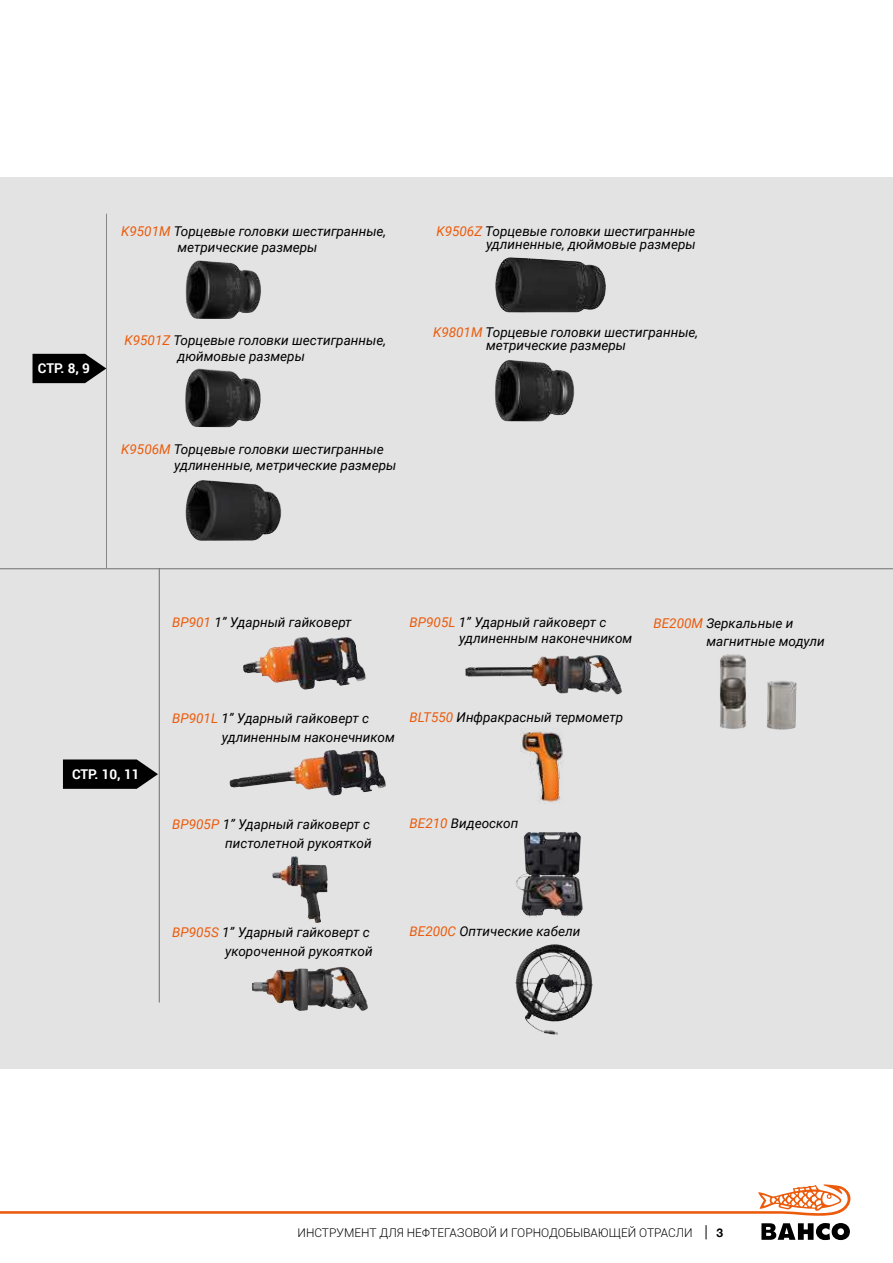
<style>
.page{position:relative;width:893px;height:1263px;background:#fff}
.page>*{position:absolute;margin:0;border:0;box-sizing:border-box;transform-origin:0 0}
.t1{font:italic 13.5px/16.2px "Roboto";color:#000}
.t2{font:700 13.5px "Roboto";color:#fff}
.t3{font:300 12px "Roboto";color:#000}
.t4{font:700 12px "Helvetica Neue";color:#000}
.s1{color:#eb5b0b}
</style>
<div class="page">
<div style="left:0;top:177px;width:893px;height:892px;background:#e4e3e3"></div>
<hr style="left:0;top:568px;width:893px;height:1px;background:#706f6f">
<hr style="left:106px;top:214px;width:1px;height:354px;background:#878786">
<hr style="left:159px;top:568px;width:1px;height:434px;background:#706f6f">
<img style="left:185px;top:260px;width:76px;height:59px">
<img style="left:185px;top:369px;width:76px;height:59px">
<img style="left:185px;top:480px;width:97px;height:61px">
<img style="left:495px;top:360px;width:80px;height:62px">
<img style="left:495px;top:257px;width:111px;height:56px">
<img style="left:515px;top:832px;width:68px;height:86px">
<img style="left:515px;top:944px;width:78px;height:91px">
<img style="left:720px;top:654px;width:77px;height:76px">
<img style="left:243px;top:637px;width:123px;height:53px">
<img style="left:229px;top:750px;width:157px;height:46px">
<img style="left:272px;top:856px;width:56px;height:67px">
<img style="left:252px;top:967px;width:103px;height:44px">
<img style="left:465px;top:655px;width:146px;height:38px">
<img style="left:521px;top:731px;width:43px;height:71px">
<svg style="left:33px;top:354px;width:73px;height:29px;background:#1f1f1f"></svg>
<svg style="left:63px;top:759px;width:95px;height:30px;background:#1d1d1d"></svg>
<svg style="left:706px;top:1225px;width:1px;height:14px"></svg>
<svg style="left:761px;top:1223px;width:89px;height:17px"></svg>
<svg style="left:0;top:1184px;width:851px;height:32px"></svg>
<p class="t2" style="left:38px;top:364px;width:54px">CTP. 8, 9</p>
<p class="t1" style="left:177px;top:222px;width:210px;text-indent:-56px"><span class="s1">K9501M</span> Торцевые головки шестигранные, метрические размеры</p>
<p class="t1" style="left:177px;top:331px;width:210px;text-indent:-53px"><span class="s1">K9501Z</span> Торцевые головки шестигранные, дюймовые размеры</p>
<p class="t1" style="left:174px;top:440px;width:224px;text-indent:-53px"><span class="s1">K9506M</span> Торцевые головки шестигранные удлиненные, метрические размеры</p>
<p class="t1" style="left:436px;top:224px;width:261px;line-height:13.2px;text-align:right"><span class="s1">K9506Z</span> Торцевые головки шестигранные удлиненные, дюймовые размеры</p>
<p class="t1" style="left:486px;top:325px;width:214px;line-height:13.2px;text-indent:-53px"><span class="s1">K9801M</span> Торцевые головки шестигранные, метрические размеры</p>
<p class="t2" style="left:72px;top:769px;width:69px">CTP. 10, 11</p>
<p class="t1" style="left:172px;top:613px;width:181px"><span class="s1">BP901</span> 1” Ударный гайковерт</p>
<p class="t1" style="left:459px;top:613px;width:175px;text-indent:-50px"><span class="s1">BP905L</span> 1” Ударный гайковерт с удлиненным наконечником</p>
<p class="t1" style="left:706px;top:613px;width:120px;line-height:18px;text-indent:-53px"><span class="s1">BE200M</span> Зеркальные и магнитные модули</p>
<p class="t1" style="left:222px;top:708px;width:175px;line-height:19.2px;text-indent:-50px"><span class="s1">BP901L</span> 1” Ударный гайковерт с удлиненным наконечником</p>
<p class="t1" style="left:410px;top:708px;width:215px"><span class="s1">BLT550</span> Инфракрасный термометр</p>
<p class="t1" style="left:172px;top:814px;width:201px;line-height:19.2px;text-align:right"><span class="s1">BP905P</span> 1” Ударный гайковерт с пистолетной рукояткой</p>
<p class="t1" style="left:410px;top:815px;width:110px"><span class="s1">BE210</span> Видеоскоп</p>
<p class="t1" style="left:172px;top:922px;width:202px;line-height:19.2px;text-align:right"><span class="s1">BP905S</span> 1” Ударный гайковерт с укороченной рукояткой</p>
<p class="t1" style="left:410px;top:923px;width:172px"><span class="s1">BE200C</span> Оптические кабели</p>
<p class="t3" style="left:298px;top:1224px;width:397px">ИНСТРУМЕНТ ДЛЯ НЕФТЕГАЗОВОЙ И ГОРНОДОБЫВАЮЩЕЙ ОТРАСЛИ</p>
<p class="t4" style="left:717px;top:1226px;width:8px">3</p>
</div>
